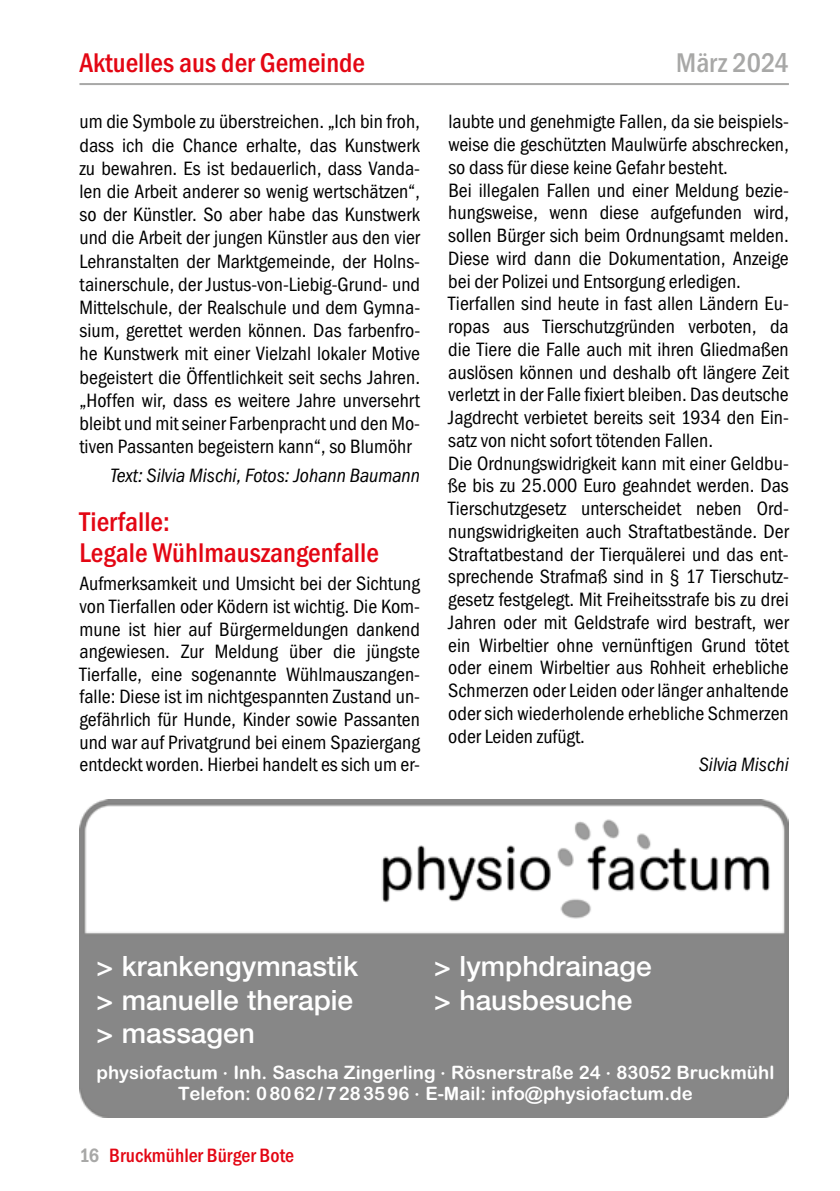
<style>
.page{position:relative;width:840px;height:1191px;background:#fff}
.page>*{position:absolute;margin:0;border:0;box-sizing:border-box;transform-origin:0 0}
.t1{font:500 28px/33.6px "Helvetica Neue";color:#fff}
.t2{font:700 28px/31px "Franklin Gothic Cond";color:#e30613}
.t3{font:700 28px "Franklin Gothic Cond";color:#a8a8a7}
.t4{font:20px/22.8px "Franklin Gothic Cond";color:#000}
.t5{font:italic 20px "Franklin Gothic Cond";color:#000}
.t6{font:700 20px "Franklin Gothic Cond";color:#e30613}
.t7{font:18.4px/21px "Arial Rounded MT Bold";color:#fff;text-align:center}
.s1{font-family:"Helvetica Neue";font-weight:500}
.s2{font-weight:800;color:#a8a8a7}
</style>
<div class="page">
<hr style="left:79px;top:83px;width:709px;height:2px;background:#a8a8a7">
<img style="left:79px;top:800px;width:709px;height:317px">
<h1 class="t2" style="left:79px;top:47px;width:287px">Aktuelles aus der Gemeinde</h1>
<h1 class="t3" style="left:676px;top:47px;width:114px">März 2024</h1>
<p class="t4" style="left:79px;top:110px;width:342px">um die Symbole zu überstreichen. „Ich bin froh, dass ich die Chance erhalte, das Kunstwerk zu bewahren. Es ist bedauerlich, dass Vanda&shy;len die Arbeit anderer so wenig wertschätzen“, so der Künstler. So aber habe das Kunstwerk und die Arbeit der jungen Künstler aus den vier Lehranstalten der Marktgemeinde, der Holns&shy;tainerschule, der Justus-von-Liebig-Grund- und Mittelschule, der Realschule und dem Gymna&shy;sium, gerettet werden können. Das farbenfro&shy;he Kunstwerk mit einer Vielzahl lokaler Motive begeistert die Öffentlichkeit seit sechs Jahren. „Hoffen wir, dass es weitere Jahre unversehrt bleibt und mit seiner Farbenpracht und den Mo&shy;tiven Passanten begeistern kann“, so Blumöhr</p>
<p class="t5" style="left:110px;top:464px;width:311px">Text: Silvia Mischi, Fotos: Johann Baumann</p>
<h1 class="t2" style="left:79px;top:506px;width:300px">Tierfalle:<br>Legale Wühlmauszangenfalle</h1>
<p class="t4" style="left:79px;top:572px;width:342px;text-align:justify">Aufmerksamkeit und Umsicht bei der Sichtung von Tierfallen oder Ködern ist wichtig. Die Kom&shy;mune ist hier auf Bürgermeldungen dankend angewiesen. Zur Meldung über die jüngste Tierfalle, eine sogenannte Wühlmauszangen&shy;falle: Diese ist im nichtgespannten Zustand un&shy;gefährlich für Hunde, Kinder sowie Passanten und war auf Privatgrund bei einem Spaziergang entdeckt worden. Hierbei handelt es sich um er-</p>
<p class="t4" style="left:448px;top:111px;width:342px">laubte und genehmigte Fallen, da sie beispiels&shy;weise die geschützten Maulwürfe abschrecken, so dass für diese keine Gefahr besteht.<br>Bei illegalen Fallen und einer Meldung bezie&shy;hungsweise, wenn diese aufgefunden wird, sollen Bürger sich beim Ordnungsamt melden.<br>Diese wird dann die Dokumentation, Anzeige bei der Polizei und Entsorgung erledigen.<br>Tierfallen sind heute in fast allen Ländern Eu&shy;ropas aus Tierschutzgründen verboten, da die Tiere die Falle auch mit ihren Gliedmaßen auslösen können und deshalb oft längere Zeit verletzt in der Falle fixiert bleiben. Das deutsche Jagdrecht verbietet bereits seit 1934 den Ein&shy;satz von nicht sofort tötenden Fallen.<br>Die Ordnungswidrigkeit kann mit einer Geldbu&shy;ße bis zu 25.000 Euro geahndet werden. Das Tierschutzgesetz unterscheidet neben Ord&shy;nungswidrigkeiten auch Straftatbestände. Der Straftatbestand der Tierquälerei und das ent&shy;sprechende Strafmaß sind in § 17 Tierschutz&shy;gesetz festgelegt. Mit Freiheitsstrafe bis zu drei Jahren oder mit Geldstrafe wird bestraft, wer ein Wirbeltier ohne vernünftigen Grund tötet oder einem Wirbeltier aus Rohheit erhebliche Schmerzen oder Leiden oder länger anhaltende oder sich wiederholende erhebliche Schmerzen oder Leiden zufügt.</p>
<p class="t5" style="left:698px;top:754px;width:91px">Silvia Mischi</p>
<h1 class="t1" style="left:96px;top:949px;width:263px">&gt; krankengymnastik &gt; manuelle therapie &gt; massagen</h1>
<h1 class="t1" style="left:434px;top:949px;width:219px">&gt; lymphdrainage &gt; hausbesuche</h1>
<p class="t7" style="left:96px;top:1062px;width:679px">physiofactum <span class="s1">·</span> Inh. Sascha Zingerling <span class="s1">·</span> Rösnerstraße 24 <span class="s1">·</span> 83052 Bruckmühl<br>Telefon: 0 80 62 / 7 28 35 96 <span class="s1">·</span> E-Mail: info@physiofactum.de</p>
<p class="t6" style="left:79px;top:1143px;width:216px"><span class="s2">16</span> Bruckmühler Bürger Bote</p>
</div>
